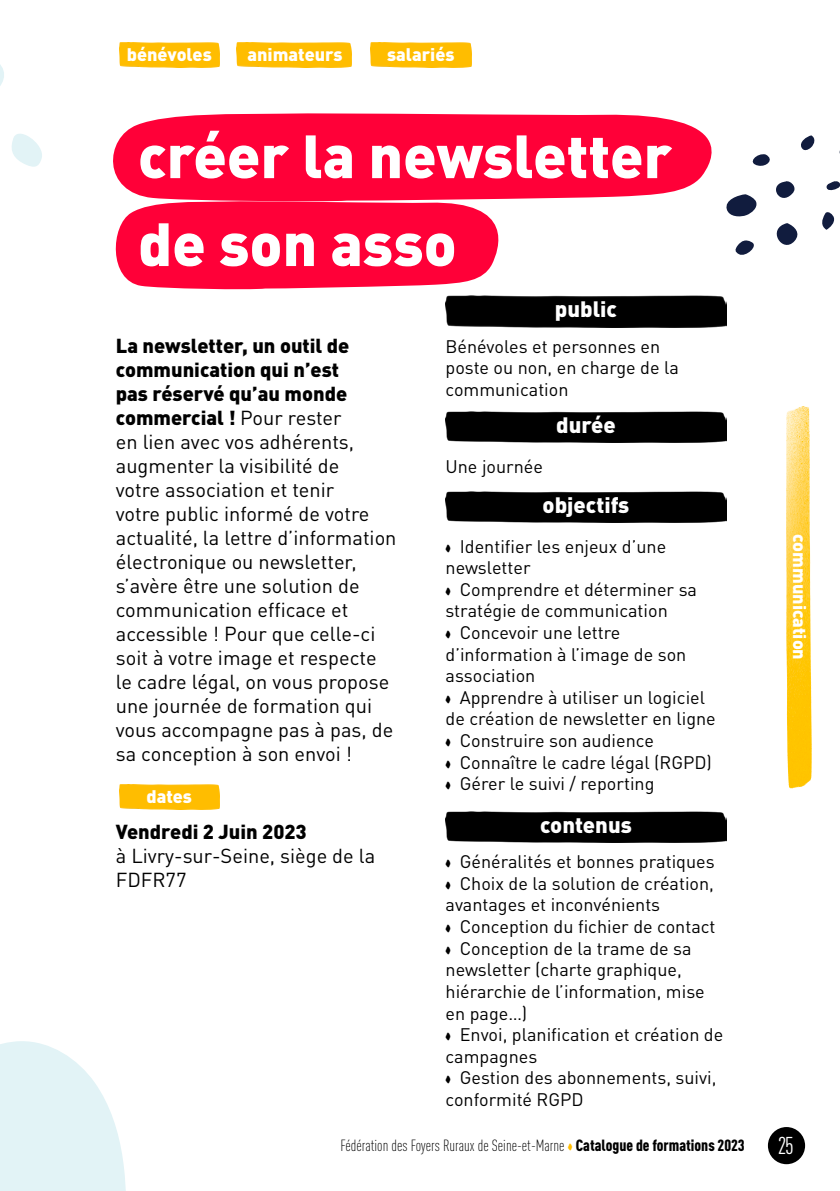
<style>
.page{position:relative;width:840px;height:1191px;background:#fff}
.page>*{position:absolute;margin:0;border:0;box-sizing:border-box;transform-origin:0 0}
.t1{font:900 60px/87.8px "DIN Pro";color:#fff}
.t2{font:condensed 24px "DIN Pro";color:#fff}
.t3{font:900 22px "DIN Pro";color:#fff}
.t4{font:20px/24px "DIN Pro";color:#000}
.t5{font:900 20px "DIN Pro";color:#000}
.t6{font:18px/21.6px "DIN Pro";color:#000}
.t7{font:900 18px "DIN Pro";color:#fff}
.t8{font:300 condensed 16px "DIN Pro";color:#000}
.s1{font-weight:900}
</style>
<div class="page">
<div style="left:767px;top:1127px;width:37px;height:37px;background:#000;border-radius:50%"></div>
<svg style="left:0;top:1041px;width:126px;height:150px"></svg>
<svg style="left:0;top:65px;width:42px;height:102px"></svg>
<svg style="left:113px;top:113px;width:599px;height:87px;background:#ff1347"></svg>
<svg style="left:115px;top:200px;width:384px;height:90px;background:#ff1a4c"></svg>
<img style="left:786px;top:406px;width:25px;height:382px">
<img style="left:119px;top:42px;width:100px;height:25px">
<img style="left:236px;top:42px;width:115px;height:25px">
<div style="left:445px;top:296px;width:281px;height:31px;background:#000"></div>
<img style="left:445px;top:411px;width:281px;height:32px">
<img style="left:445px;top:491px;width:281px;height:32px">
<img style="left:445px;top:811px;width:281px;height:31px">
<svg style="left:726px;top:194px;width:31px;height:23px"></svg>
<svg style="left:776px;top:181px;width:19px;height:17px"></svg>
<svg style="left:776px;top:223px;width:22px;height:22px"></svg>
<svg style="left:822px;top:212px;width:12px;height:18px"></svg>
<svg style="left:752px;top:154px;width:18px;height:12px"></svg>
<svg style="left:735px;top:240px;width:19px;height:15px"></svg>
<svg style="left:826px;top:181px;width:13px;height:10px"></svg>
<svg style="left:801px;top:135px;width:14px;height:16px"></svg>
<img style="left:119px;top:784px;width:100px;height:25px">
<img style="left:370px;top:42px;width:101px;height:25px">
<p class="t7" style="left:127px;top:39px;width:86px">bénévoles</p>
<p class="t7" style="left:247px;top:39px;width:97px">animateurs</p>
<p class="t7" style="left:387px;top:39px;width:69px">salariés</p>
<h1 class="t1" style="left:138px;top:105px;width:535px">créer la newsletter de son asso</h1>
<p class="t4" style="left:116px;top:331px;width:282px"><span class="s1">La newsletter, un outil de communication qui n’est<br>pas réservé qu’au monde commercial !</span> Pour rester<br>en lien avec vos adhérents, augmenter la visibilité de<br>votre association et tenir<br>votre public informé de votre actualité, la lettre d’information électronique ou newsletter, s’avère être une solution de communication efficace et accessible ! Pour que celle-ci soit à votre image et respecte le cadre légal, on vous propose une journée de formation qui vous accompagne pas à pas, de sa conception à son envoi !</p>
<p class="t7" style="left:146px;top:780px;width:47px">dates</p>
<p class="t5" style="left:116px;top:814px;width:192px">Vendredi 2 Juin 2023</p>
<p class="t4" style="left:116px;top:841px;width:261px">à Livry-sur-Seine, siège de la<br>FDFR77</p>
<p class="t3" style="left:554px;top:290px;width:64px">public</p>
<p class="t6" style="left:445px;top:333px;width:235px">Bénévoles et personnes en poste ou non, en charge de la communication</p>
<p class="t3" style="left:556px;top:406px;width:61px">durée</p>
<p class="t6" style="left:445px;top:453px;width:99px">Une journée</p>
<p class="t3" style="left:542px;top:486px;width:88px">objectifs</p>
<p class="t6" style="left:445px;top:533px;width:222px;text-indent:14px">Identifier les enjeux d’une newsletter</p>
<p class="t6" style="left:459px;top:576px;width:239px">Comprendre et déterminer sa</p>
<p class="t6" style="left:445px;top:598px;width:224px">stratégie de communication</p>
<p class="t6" style="left:459px;top:620px;width:162px">Concevoir une lettre</p>
<p class="t6" style="left:445px;top:641px;width:242px">d’information à l’image de son</p>
<p class="t6" style="left:445px;top:663px;width:91px">association</p>
<p class="t6" style="left:459px;top:684px;width:246px">Apprendre à utiliser un logiciel</p>
<p class="t6" style="left:445px;top:706px;width:272px">de création de newsletter en ligne</p>
<p class="t6" style="left:459px;top:728px;width:195px">Construire son audience</p>
<p class="t6" style="left:459px;top:749px;width:253px">Connaître le cadre légal (RGPD)</p>
<p class="t6" style="left:459px;top:771px;width:196px">Gérer le suivi / reporting</p>
<p class="t3" style="left:540px;top:806px;width:93px">contenus</p>
<p class="t6" style="left:459px;top:849px;width:256px">Généralités et bonnes pratiques</p>
<p class="t6" style="left:459px;top:870px;width:255px">Choix de la solution de création,</p>
<p class="t6" style="left:445px;top:892px;width:216px">avantages et inconvénients</p>
<p class="t6" style="left:459px;top:914px;width:257px">Conception du fichier de contact</p>
<p class="t6" style="left:459px;top:935px;width:233px">Conception de la trame de sa</p>
<p class="t6" style="left:445px;top:957px;width:238px">newsletter (charte graphique,</p>
<p class="t6" style="left:445px;top:978px;width:261px">hiérarchie de l’information, mise</p>
<p class="t6" style="left:445px;top:1000px;width:83px">en page…)</p>
<p class="t6" style="left:459px;top:1022px;width:265px">Envoi, planification et création de</p>
<p class="t6" style="left:445px;top:1043px;width:93px">campagnes</p>
<p class="t6" style="left:459px;top:1065px;width:258px">Gestion des abonnements, suivi,</p>
<p class="t6" style="left:445px;top:1086px;width:139px">conformité RGPD</p>
<p class="t7" style="left:814px;top:534px;width:127px;rotate:90deg">communication</p>
<p class="t8" style="left:340px;top:1134px;width:405px">Fédération des Foyers Ruraux de Seine-et-Marne <span class="s1">Catalogue de formations 2023</span></p>
<h2 class="t2" style="left:777px;top:1128px;width:18px">25</h2>
</div>
